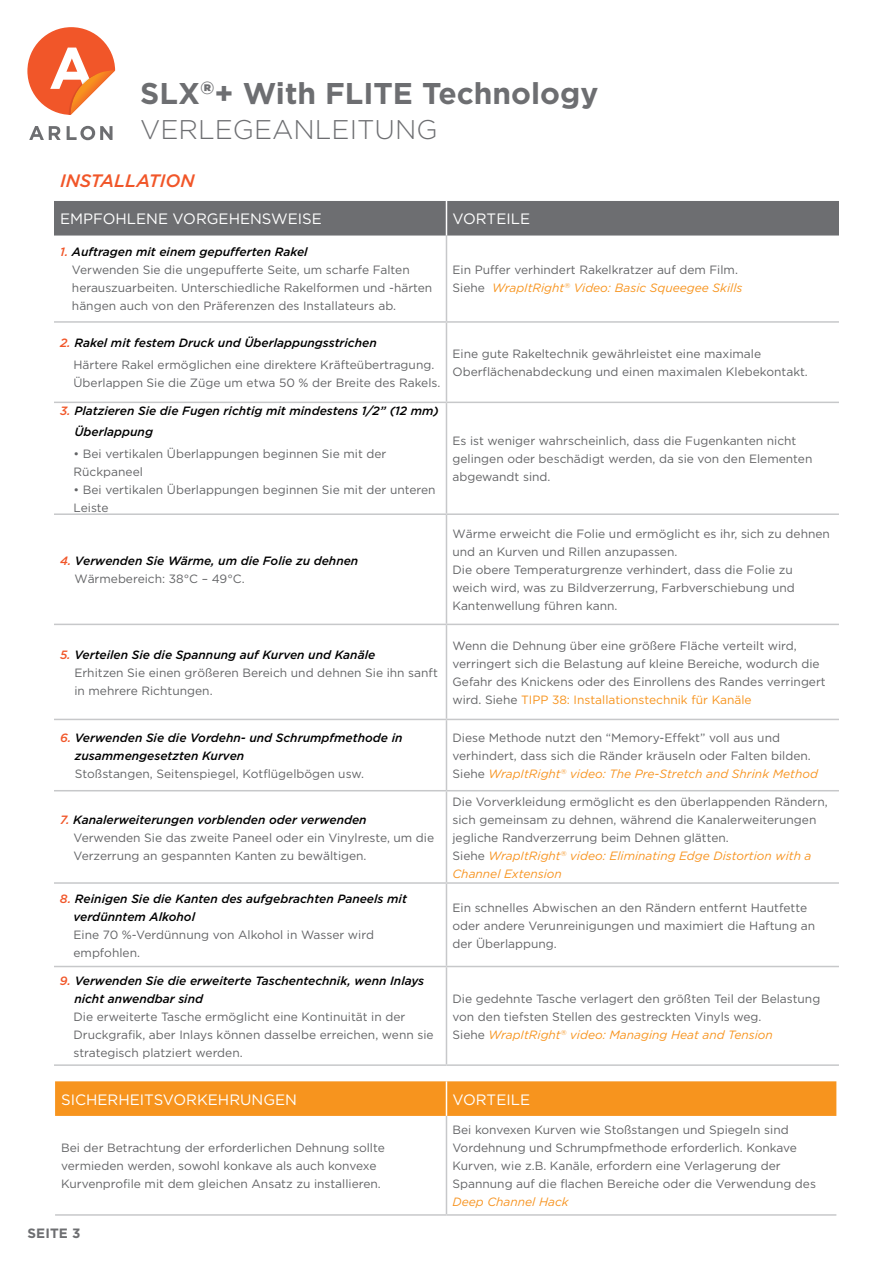
<style>
.page{position:relative;width:893px;height:1263px;background:#fff}
.page>*{position:absolute;margin:0;border:0;box-sizing:border-box;transform-origin:0 0}
.t1{font:700 30px "Gotham";color:#6d6e71}
.t2{font:300 27px "Gotham";color:#6d6e71}
.t3{font:italic 500 18px "Gotham";color:#f15629}
.t4{font:15px "Gotham";color:#fff}
.t5{font:700 13.5px "Gotham";letter-spacing:.01em;color:#6d6e71}
.t6{font:12px/18px "Gotham";color:#636466}
.t7{font:italic 500 12px/18px "Gotham";color:#000}
.t8{font:italic 12px "Gotham";color:#f79421}
.s1{font-weight:500;font-style:italic;color:#f15629}
.s2{font-weight:500;font-style:italic;color:#000}
.s3{font-style:italic;color:#f7941e}
.s4{color:#f1582a}
.s5{color:#f15629}
.s6{font-weight:400;font-style:normal;color:#636466}
.s7{color:#f7941e}
.s8{font-style:italic;color:#f79421}
</style>
<div class="page">
<svg style="left:29px;top:126px;width:32px;height:14px"></svg>
<svg style="left:67px;top:126px;width:46px;height:14px"></svg>
<svg style="left:27px;top:27px;width:88px;height:88px"></svg>
<div style="left:54px;top:201px;width:785px;height:35px;background:#6d6e71"></div>
<hr style="left:446px;top:201px;width:1px;height:35px;background:#fff">
<hr style="left:54px;top:321px;width:392px;height:2px;background:#c7c8ca">
<hr style="left:446px;top:321px;width:393px;height:2px;background:#c7c8ca">
<hr style="left:54px;top:402px;width:392px;height:1px;background:#c7c8ca">
<hr style="left:446px;top:402px;width:393px;height:1px;background:#c7c8ca">
<hr style="left:54px;top:513px;width:392px;height:2px;background:#c7c8ca">
<hr style="left:446px;top:513px;width:393px;height:2px;background:#c7c8ca">
<hr style="left:54px;top:624px;width:392px;height:1px;background:#c7c8ca">
<hr style="left:446px;top:624px;width:393px;height:1px;background:#c7c8ca">
<hr style="left:54px;top:719px;width:392px;height:1px;background:#c7c8ca">
<hr style="left:446px;top:719px;width:393px;height:1px;background:#c7c8ca">
<hr style="left:54px;top:790px;width:392px;height:1px;background:#c7c8ca">
<hr style="left:446px;top:790px;width:393px;height:1px;background:#c7c8ca">
<hr style="left:54px;top:882px;width:392px;height:2px;background:#c7c8ca">
<hr style="left:446px;top:882px;width:393px;height:2px;background:#c7c8ca">
<hr style="left:54px;top:966px;width:392px;height:1px;background:#c7c8ca">
<hr style="left:446px;top:966px;width:393px;height:1px;background:#c7c8ca">
<hr style="left:54px;top:1064px;width:392px;height:2px;background:#c7c8ca">
<hr style="left:446px;top:1064px;width:393px;height:2px;background:#c7c8ca">
<hr style="left:446px;top:236px;width:1px;height:85px;background:#c7c8ca">
<hr style="left:446px;top:323px;width:1px;height:79px;background:#c7c8ca">
<hr style="left:446px;top:403px;width:1px;height:110px;background:#c7c8ca">
<hr style="left:446px;top:515px;width:1px;height:109px;background:#c7c8ca">
<hr style="left:446px;top:625px;width:1px;height:94px;background:#c7c8ca">
<hr style="left:446px;top:720px;width:1px;height:70px;background:#c7c8ca">
<hr style="left:446px;top:791px;width:1px;height:91px;background:#c7c8ca">
<hr style="left:446px;top:884px;width:1px;height:82px;background:#c7c8ca">
<hr style="left:446px;top:967px;width:1px;height:97px;background:#c7c8ca">
<svg style="left:55px;top:1081px;width:781px;height:35px;background:#f79521"></svg>
<hr style="left:446px;top:1081px;width:1px;height:35px;background:#fff">
<hr style="left:55px;top:1214px;width:391px;height:2px;background:#c7c8ca">
<hr style="left:446px;top:1214px;width:390px;height:2px;background:#c7c8ca">
<hr style="left:446px;top:1116px;width:1px;height:98px;background:#c7c8ca">
<h1 class="t1" style="left:140px;top:76px;width:460px">SLX<sup>®</sup>+ With FLITE Technology</h1>
<h2 class="t2" style="left:140px;top:112px;width:299px">VERLEGEANLEITUNG</h2>
<h3 class="t3" style="left:60px;top:169px;width:136px">INSTALLATION</h3>
<p class="t4" style="left:60px;top:211px;width:263px">EMPFOHLENE VORGEHENSWEISE</p>
<p class="t4" style="left:452px;top:211px;width:79px">VORTEILE</p>
<p class="t6" style="left:72px;top:243px;width:362px;text-indent:-12px"><span class="s1">1.</span> <span class="s2">Auftragen mit einem gepufferten Rakel<br></span>Verwenden Sie die ungepufferte Seite, um scharfe Falten herauszuarbeiten. Unterschiedliche Rakelformen und -härten hängen auch von den Präferenzen des Installateurs ab.</p>
<p class="t6" style="left:452px;top:261px;width:292px">Ein Puffer verhindert Rakelkratzer auf dem Film.<br>Siehe <span class="s3">WrapItRight</span><sup>®</sup> <span class="s3">Video: Basic Squeegee Skills</span></p>
<p class="t6" style="left:74px;top:332px;width:362px;line-height:21.5px;text-indent:-14px"><span class="s1">2.</span> <span class="s2">Rakel mit festem Druck und Überlappungsstrichen<br></span>Härtere Rakel ermöglichen eine direktere Kräfteübertragung.</p>
<p class="t6" style="left:74px;top:373px;width:368px">Überlappen Sie die Züge um etwa 50 % der Breite des Rakels.</p>
<p class="t7" style="left:74px;top:399px;width:366px;line-height:21.5px;text-indent:-14px"><span class="s4">3.</span> Platzieren Sie die Fugen richtig mit mindestens 1/2” (12 mm)<br>Überlappung</p>
<p class="t6" style="left:74px;top:444px;width:314px">• Bei vertikalen Überlappungen beginnen Sie mit der<br>Rückpaneel</p>
<p class="t6" style="left:74px;top:480px;width:364px">• Bei vertikalen Überlappungen beginnen Sie mit der unteren<br>Leiste</p>
<p class="t7" style="left:74px;top:552px;width:285px;text-indent:-14px"><span class="s5">4.</span> Verwenden Sie Wärme, um die Folie zu dehnen<br><span class="s6">Wärmebereich: 38°C – 49°C.</span></p>
<p class="t6" style="left:452px;top:344px;width:357px">Eine gute Rakeltechnik gewährleistet eine maximale<br>Oberflächenabdeckung und einen maximalen Klebekontakt.</p>
<p class="t6" style="left:452px;top:432px;width:361px">Es ist weniger wahrscheinlich, dass die Fugenkanten nicht gelingen oder beschädigt werden, da sie von den Elementen abgewandt sind.</p>
<p class="t6" style="left:452px;top:525px;width:379px">Wärme erweicht die Folie und ermöglicht es ihr, sich zu dehnen und an Kurven und Rillen anzupassen.<br>Die obere Temperaturgrenze verhindert, dass die Folie zu weich wird, was zu Bildverzerrung, Farbverschiebung und Kantenwellung führen kann.</p>
<p class="t6" style="left:74px;top:645px;width:365px;text-indent:-14px"><span class="s1">5.</span> <span class="s2">Verteilen Sie die Spannung auf Kurven und Kanäle<br></span>Erhitzen Sie einen größeren Bereich und dehnen Sie ihn sanft in mehrere Richtungen.</p>
<p class="t6" style="left:452px;top:636px;width:375px">Wenn die Dehnung über eine größere Fläche verteilt wird, verringert sich die Belastung auf kleine Bereiche, wodurch die Gefahr des Knickens oder des Einrollens des Randes verringert wird. Siehe <span class="s7">TIPP 38: Installationstechnik für Kanäle</span></p>
<p class="t7" style="left:75px;top:728px;width:329px;text-indent:-15px"><span class="s5">6.</span> Verwenden Sie die Vordehn- und Schrumpfmethode in zusammengesetzten Kurven</p>
<p class="t6" style="left:75px;top:764px;width:291px">Stoßstangen, Seitenspiegel, Kotflügelbögen usw.</p>
<p class="t6" style="left:452px;top:728px;width:367px">Diese Methode nutzt den “Memory-Effekt” voll aus und verhindert, dass sich die Ränder kräuseln oder Falten bilden.<br>Siehe <span class="s8">WrapItRight</span><sup>®</sup> <span class="s8">video: The Pre-Stretch and Shrink Method</span></p>
<p class="t6" style="left:74px;top:810px;width:362px;text-indent:-14px"><span class="s1">7.</span> <span class="s2">Kanalerweiterungen vorblenden oder verwenden<br></span>Verwenden Sie das zweite Paneel oder ein Vinylreste, um die<br>Verzerrung an gespannten Kanten zu bewältigen.</p>
<p class="t7" style="left:73px;top:889px;width:335px;text-indent:-14px"><span class="s5">8.</span> Reinigen Sie die Kanten des aufgebrachten Paneels mit verdünntem Alkohol</p>
<p class="t6" style="left:73px;top:925px;width:302px">Eine 70 %-Verdünnung von Alkohol in Wasser wird empfohlen.</p>
<p class="t7" style="left:74px;top:971px;width:351px;text-indent:-14px"><span class="s5">9.</span> Verwenden Sie die erweiterte Taschentechnik, wenn Inlays nicht anwendbar sind</p>
<p class="t6" style="left:73px;top:1007px;width:362px">Die erweiterte Tasche ermöglicht eine Kontinuität in der<br>Druckgrafik, aber Inlays können dasselbe erreichen, wenn sie strategisch platziert werden.</p>
<p class="t6" style="left:452px;top:792px;width:377px">Die Vorverkleidung ermöglicht es den überlappenden Rändern, sich gemeinsam zu dehnen, während die Kanalerweiterungen jegliche Randverzerrung beim Dehnen glätten.<br>Siehe <span class="s8">WrapItRight</span><sup>®</sup> <span class="s8">video: Eliminating Edge Distortion with a Channel Extension</span></p>
<p class="t6" style="left:452px;top:898px;width:364px">Ein schnelles Abwischen an den Rändern entfernt Hautfette oder andere Verunreinigungen und maximiert die Haftung an der Überlappung.</p>
<p class="t6" style="left:452px;top:989px;width:369px">Die gedehnte Tasche verlagert den größten Teil der Belastung von den tiefsten Stellen des gestreckten Vinyls weg.<br>Siehe <span class="s3">WrapItRight</span><sup>®</sup> <span class="s3">video: Managing Heat and Tension</span></p>
<p class="t4" style="left:61px;top:1091px;width:238px">SICHERHEITSVORKEHRUNGEN</p>
<p class="t4" style="left:452px;top:1091px;width:79px">VORTEILE</p>
<p class="t6" style="left:61px;top:1138px;width:325px">Bei der Betrachtung der erforderlichen Dehnung sollte vermieden werden, sowohl konkave als auch konvexe<br>Kurvenprofile mit dem gleichen Ansatz zu installieren.</p>
<p class="t6" style="left:452px;top:1120px;width:365px">Bei konvexen Kurven wie Stoßstangen und Spiegeln sind Vordehnung und Schrumpfmethode erforderlich. Konkave Kurven, wie z.B. Kanäle, erfordern eine Verlagerung der Spannung auf die flachen Bereiche oder die Verwendung des</p>
<p class="t8" style="left:452px;top:1195px;width:118px">Deep Channel Hack</p>
<p class="t5" style="left:27px;top:1225px;width:55px">SEITE 3</p>
</div>
